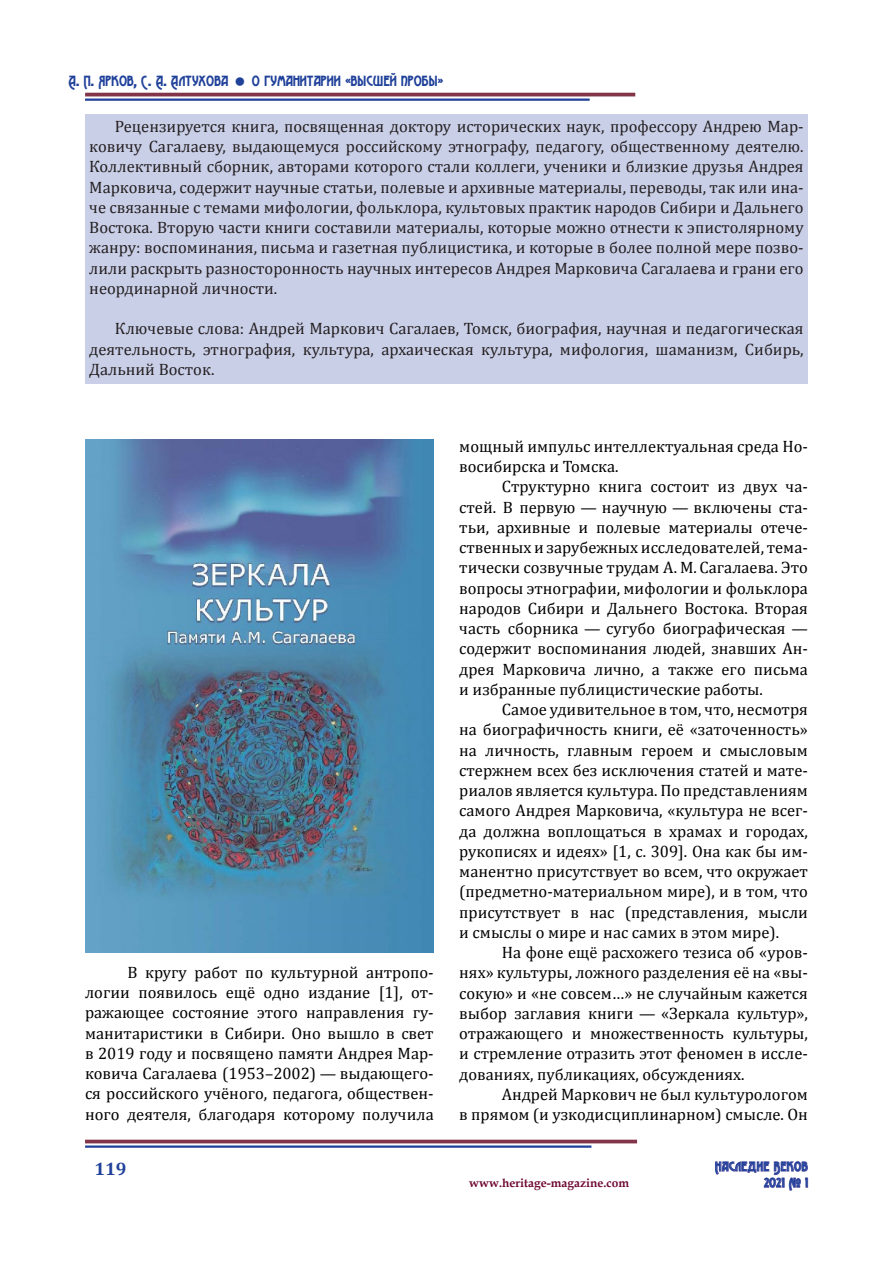
<style>
.page{position:relative;width:893px;height:1263px;background:#fff}
.page>*{position:absolute;margin:0;border:0;box-sizing:border-box;transform-origin:0 0}
.t1{font:700 18px "Cambria";color:#20419a}
.t2{font:16.5px/20.2px "Cambria";color:#000001;text-align:justify}
.t3{font:16.5px/20.2px "Cambria";color:#231f20;text-align:justify}
.t4{font:15px "Advokat Modern";color:#20419a}
.t5{font:13.5px "Advokat Modern";letter-spacing:.03em;color:#20419a}
.t6{font:700 12px "Book Antiqua";color:#6e0731}
</style>
<div class="page">
<div style="left:85px;top:115px;width:723px;height:269px;background:#cacfe8"></div>
<img style="left:85px;top:439px;width:349px;height:513px">
<hr style="left:85px;top:93px;width:550px;height:3px;background:#823449">
<hr style="left:85px;top:99px;width:505px;height:2px;background:#20419a">
<svg style="left:715px;top:1161px;width:93px;height:30px"></svg>
<hr style="left:85px;top:1140px;width:552px;height:3px;background:#823449">
<hr style="left:85px;top:1145px;width:506px;height:3px;background:#20419a">
<p class="t4" style="left:68px;top:73px;width:162px">А. П. Ярков, С. А. Алтухова</p>
<p class="t4" style="left:252px;top:73px;width:193px">О гуманитарии «высшей пробы»</p>
<p class="t3" style="left:89px;top:116px;width:716px;text-indent:26px">Рецензируется книга, посвященная доктору исторических наук, профессору Андрею Мар&shy;ковичу Сагалаеву, выдающемуся российскому этнографу, педагогу, общественному деятелю.<br>Коллективный сборник, авторами которого стали коллеги, ученики и близкие друзья Андрея Марковича, содержит научные статьи, полевые и архивные материалы, переводы, так или ина&shy;че связанные с темами мифологии, фольклора, культовых практик народов Сибири и Дальнего Востока. Вторую части книги составили материалы, которые можно отнести к эпистолярному жанру: воспоминания, письма и газетная публицистика, и которые в более полной мере позво&shy;лили раскрыть разносторонность научных интересов Андрея Марковича Сагалаева и грани его неординарной личности.</p>
<p class="t3" style="left:89px;top:319px;width:716px;text-indent:26px">Ключевые слова: Андрей Маркович Сагалаев, Томск, биография, научная и педагогическая деятельность, этнография, культура, архаическая культура, мифология, шаманизм, Сибирь, Дальний Восток.</p>
<p class="t2" style="left:85px;top:962px;width:350px;text-indent:43px">В кругу работ по культурной антропо&shy;логии появилось ещё одно изданиe [1], от&shy;ражающее состояние этого направления гу&shy;манитаристики в Сибири. Оно вышло в свет в 2019 году и посвящено памяти Андрея Мар&shy;ковича Сагалаева (1953–2002) — выдающего&shy;ся российского учёного, педагога, обществен&shy;ного деятеля, благодаря которому получила</p>
<p class="t1" style="left:94px;top:1156px;width:33px">119</p>
<p class="t2" style="left:459px;top:436px;width:350px">мощный импульс интеллектуальная среда Но&shy;восибирска и Томска.</p>
<p class="t2" style="left:459px;top:477px;width:350px;text-indent:43px">Структурно книга состоит из двух ча&shy;стей. В первую — научную — включены ста&shy;тьи, архивные и полевые материалы отече&shy;ственных и зарубежных исследователей, тема&shy;тически созвучные трудам А. М. Сагалаева. Это вопросы этнографии, мифологии и фольклора народов Сибири и Дальнего Востока. Вторая часть сборника — сугубо биографическая — содержит воспоминания людей, знавших Ан&shy;дрея Марковича лично, а также его письма и избранные публицистические работы.</p>
<p class="t2" style="left:459px;top:699px;width:350px;text-indent:43px">Самое удивительное в том, что, несмотря на биографичность книги, её «заточенность» на личность, главным героем и смысловым стержнем всех без исключения статей и мате&shy;риалов является культура. По представлениям самого Андрея Марковича, «культура не всег&shy;да должна воплощаться в храмах и городах, рукописях и идеях» [1, с. 309]. Она как бы им&shy;манентно присутствует во всем, что окружает (предметно-материальном мире), и в том, что присутствует в нас (представления, мысли и смыслы о мире и нас самих в этом мире).</p>
<p class="t2" style="left:459px;top:942px;width:350px;text-indent:43px">На фоне ещё расхожего тезиса об «уров&shy;нях» культуры, ложного разделения её на «вы&shy;сокую» и «не совсем…» не случайным кажется выбор заглавия книги — «Зеркала культур», отражающего и множественность культуры, и стремление отразить этот феномен в иссле&shy;дованиях, публикациях, обсуждениях.</p>
<p class="t2" style="left:459px;top:1084px;width:350px;text-align:right">Андрей Маркович не был культурологом<br>в прямом (и узкодисциплинарном) смысле. Он</p>
<p class="t5" style="left:715px;top:1159px;width:95px">Наследие Веков</p>
<p class="t6" style="left:469px;top:1175px;width:161px">www.heritage-magazine.com</p>
<p class="t5" style="left:764px;top:1175px;width:45px">2021 № 1</p>
</div>
